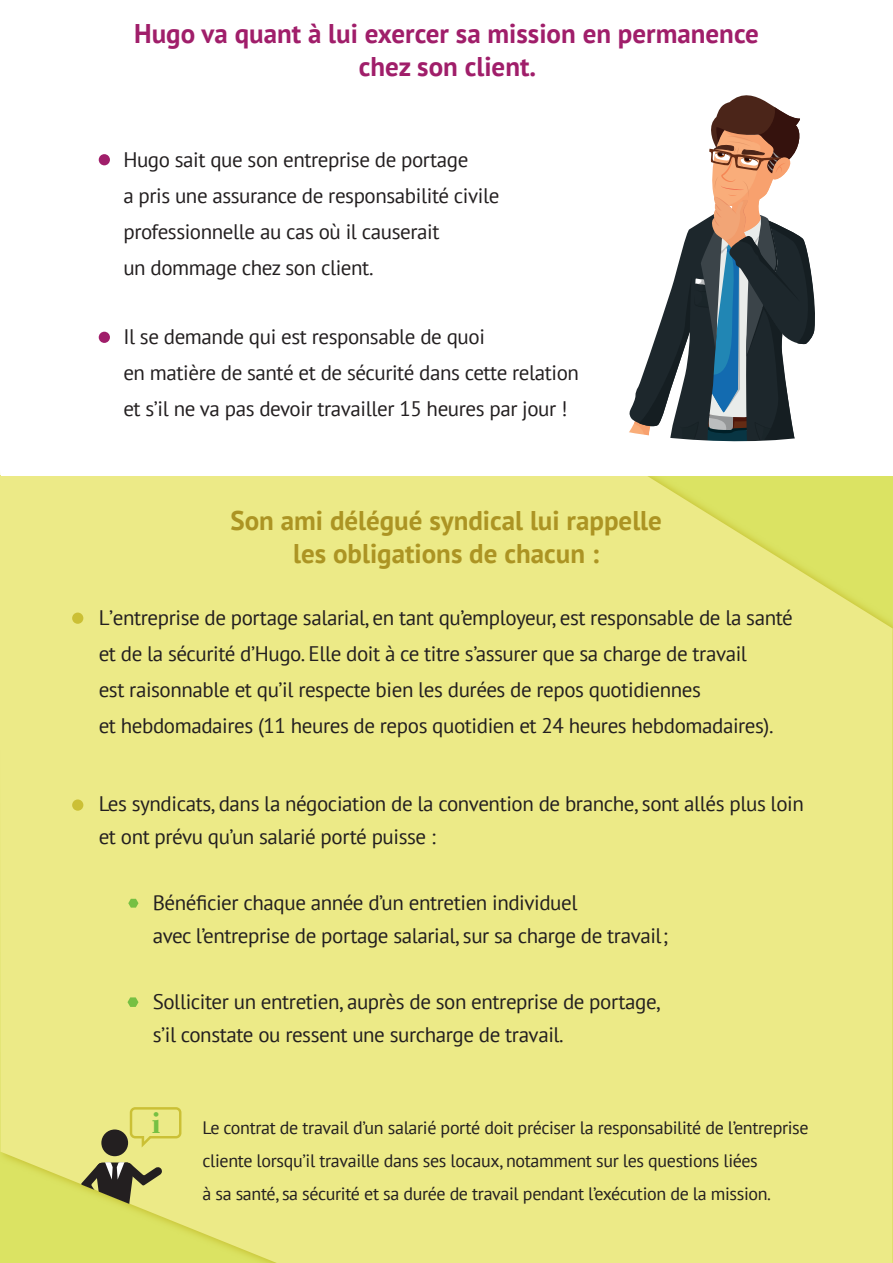
<style>
.page{position:relative;width:893px;height:1263px;background:#fff}
.page>*{position:absolute;margin:0;border:0;box-sizing:border-box;transform-origin:0 0}
.t1{font:700 32.7px "Bodoni";color:#76c043}
.t2{font:700 27px "PT Sans";color:#a01e6a}
.t3{font:700 27px "PT Sans";color:#ac9423}
.t4{font:21px/36px "PT Sans";letter-spacing:-.02em;color:#231f20}
.t5{font:18px/33px "PT Sans";letter-spacing:-.02em;color:#231f20}
</style>
<div class="page">
<div style="left:0;top:475px;width:893px;height:788px;background:#ecea87"></div>
<svg style="left:629px;top:95px;width:186px;height:347px"></svg>
<svg style="left:128px;top:899px;width:10px;height:9px"></svg>
<svg style="left:128px;top:997px;width:10px;height:10px"></svg>
<svg style="left:130px;top:1107px;width:51px;height:40px;background:#e5e277"></svg>
<div style="left:101px;top:1129px;width:27px;height:27px;background:#231f20;border-radius:50%"></div>
<svg style="left:81px;top:1162px;width:81px;height:46px;background:#969558"></svg>
<div style="left:99px;top:154px;width:11px;height:11px;background:#a01e6a;border-radius:50%"></div>
<div style="left:99px;top:332px;width:11px;height:11px;background:#a01e6a;border-radius:50%"></div>
<div style="left:72px;top:612px;width:11px;height:12px;background:#cbc035;border-radius:50%"></div>
<div style="left:72px;top:799px;width:11px;height:12px;background:#cbc035;border-radius:50%"></div>
<p class="t2" style="left:134px;top:16px;width:626px">Hugo va quant à lui exercer sa mission en permanence</p>
<p class="t2" style="left:359px;top:49px;width:179px">chez son client.</p>
<p class="t4" style="left:123px;top:141px;width:347px">Hugo sait que son entreprise de portage</p>
<p class="t4" style="left:123px;top:177px;width:378px">a pris une assurance de responsabilité civile professionnelle au cas où il causerait</p>
<p class="t4" style="left:123px;top:249px;width:252px">un dommage chez son client.</p>
<p class="t4" style="left:123px;top:318px;width:363px">Il se demande qui est responsable de quoi</p>
<p class="t4" style="left:123px;top:354px;width:457px">en matière de santé et de sécurité dans cette relation</p>
<p class="t4" style="left:123px;top:390px;width:446px">et s’il ne va pas devoir travailler 15 heures par jour !</p>
<p class="t3" style="left:230px;top:503px;width:433px">Son ami délégué syndical lui rappelle</p>
<p class="t3" style="left:293px;top:536px;width:307px">les obligations de chacun :</p>
<p class="t4" style="left:99px;top:599px;width:696px">L’entreprise de portage salarial, en tant qu’employeur, est responsable de la santé</p>
<p class="t4" style="left:99px;top:635px;width:650px">et de la sécurité d’Hugo. Elle doit à ce titre s’assurer que sa charge de travail</p>
<p class="t4" style="left:99px;top:671px;width:604px">est raisonnable et qu’il respecte bien les durées de repos quotidiennes</p>
<p class="t4" style="left:99px;top:707px;width:676px">et hebdomadaires (11 heures de repos quotidien et 24 heures hebdomadaires).</p>
<p class="t4" style="left:99px;top:785px;width:707px">Les syndicats, dans la négociation de la convention de branche, sont allés plus loin</p>
<p class="t4" style="left:99px;top:818px;width:338px">et ont prévu qu’un salarié porté puisse :</p>
<p class="t4" style="left:153px;top:884px;width:426px">Bénéficier chaque année d’un entretien individuel</p>
<p class="t4" style="left:153px;top:917px;width:517px">avec l’entreprise de portage salarial, sur sa charge de travail;</p>
<p class="t4" style="left:153px;top:983px;width:510px">Solliciter un entretien, auprès de son entreprise de portage,</p>
<p class="t4" style="left:153px;top:1016px;width:413px">s’il constate ou ressent une surcharge de travail.</p>
<h1 class="t1" style="left:152px;top:1102px;width:10px">i</h1>
<p class="t5" style="left:202px;top:1110px;width:608px">Le contrat de travail d’un salarié porté doit préciser la responsabilité de l’entreprise cliente lorsqu’il travaille dans ses locaux, notamment sur les questions liées</p>
<p class="t5" style="left:202px;top:1176px;width:570px">à sa santé, sa sécurité et sa durée de travail pendant l’exécution de la mission.</p>
</div>
